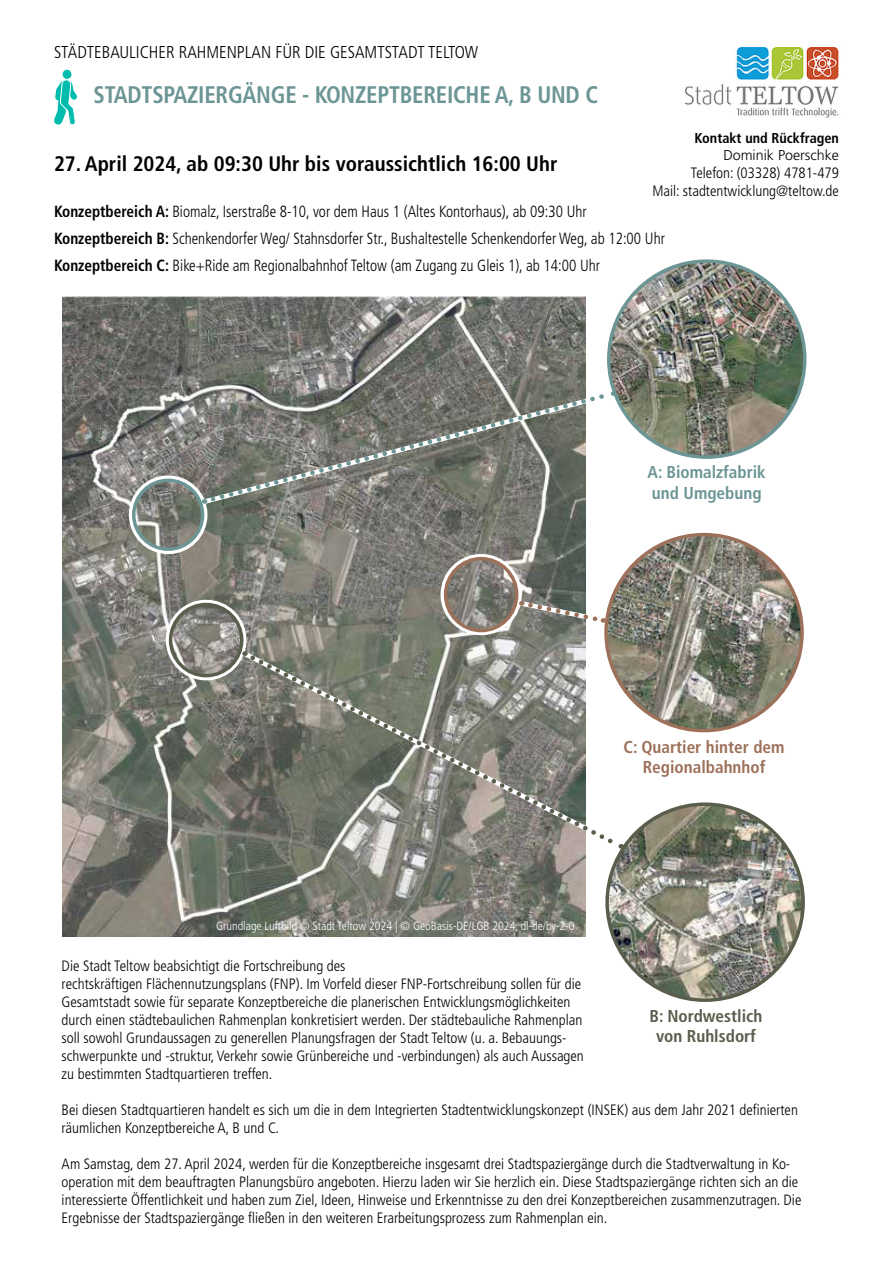
<style>
.page{position:relative;width:893px;height:1263px;background:#fff}
.page>*{position:absolute;margin:0;border:0;box-sizing:border-box;transform-origin:0 0}
.t1{font:700 condensed 24px "Frutiger LT Std";letter-spacing:-.01em;color:#6c9595;scale:.95 1}
.t2{font:700 condensed 21px "Frutiger LT Std";color:#000}
.t3{font:700 condensed 17.25px/20.7px "Frutiger LT Std";color:#9d7059;text-align:center}
.t4{font:700 condensed 17.25px/20.7px "Frutiger LT Std";color:#6c9595}
.t5{font:700 condensed 17.25px/20.7px "Frutiger LT Std";color:#595d4b;text-align:center}
.t6{font:300 condensed 17.1px "Frutiger LT Std";color:#000}
.t7{font:300 condensed 16.2px/27px "Frutiger LT Std";color:#000;scale:.94 1}
.t8{font:300 condensed 15px/18px "Frutiger LT Std";color:#000}
.t9{font:700 condensed 14.25px "Frutiger LT Std";color:#000}
.t10{font:300 14.25px "Frutiger LT Std";color:#000}
.t11{font:300 condensed 12px "Frutiger LT Std";color:#fff}
.s1{font-weight:700}
</style>
<div class="page">
<img style="left:62px;top:296px;width:523px;height:641px">
<div style="left:129px;top:475px;width:78px;height:79px;border:6px solid #fff;border-radius:50%"></div>
<div style="left:441px;top:554px;width:81px;height:81px;border:6px solid #fff;border-radius:50%"></div>
<div style="left:166px;top:600px;width:80px;height:80px;border:6px solid #fff;border-radius:50%"></div>
<img style="left:607px;top:804px;width:196px;height:196px;border-radius:98px">
<img style="left:606px;top:535px;width:196px;height:196px;border-radius:98px">
<img style="left:609px;top:261px;width:196px;height:196px;border-radius:98px">
<svg style="left:198px;top:389px;width:419px;height:118px"></svg>
<svg style="left:238px;top:647px;width:389px;height:205px"></svg>
<div style="left:132px;top:479px;width:72px;height:72px;border:3px solid #6c9595;border-radius:50%"></div>
<div style="left:444px;top:557px;width:74px;height:75px;border:3px solid #9d7059;border-radius:50%"></div>
<div style="left:169px;top:603px;width:74px;height:74px;border:3px solid #595d4b;border-radius:50%"></div>
<svg style="left:207px;top:389px;width:407px;height:116px;background:#81837c"></svg>
<svg style="left:246px;top:652px;width:377px;height:198px;background:#8e8f86"></svg>
<svg style="left:513px;top:597px;width:96px;height:29px"></svg>
<div style="left:62px;top:69px;width:10px;height:10px;background:#00bcad;border-radius:50%"></div>
<div style="left:62px;top:69px;width:10px;height:11px;border:1px solid #fff;border-radius:50%"></div>
<svg style="left:54px;top:75px;width:28px;height:239px"></svg>
<img style="left:685px;top:47px;width:154px;height:71px">
<p class="t6" style="left:54px;top:42px;width:426px">STÄDTEBAULICHER RAHMENPLAN FÜR DIE GESAMTSTADT TELTOW</p>
<h1 class="t1" style="left:94px;top:81px;width:533px">STADTSPAZIERGÄNGE - KONZEPTBEREICHE A, B UND C</h1>
<p class="t9" style="left:695px;top:129px;width:146px">Kontakt und Rückfragen</p>
<p class="t10" style="left:723px;top:147px;width:117px">Dominik Poerschke</p>
<p class="t8" style="left:652px;top:164px;width:188px;text-align:right">Telefon: (03328) 4781-479<br>Mail: stadtentwicklung@teltow.de</p>
<h2 class="t2" style="left:54px;top:151px;width:505px">27. April 2024, ab 09:30 Uhr bis voraussichtlich 16:00 Uhr</h2>
<p class="t7" style="left:54px;top:199px;width:651px"><span class="s1">Konzeptbereich A:</span> Biomalz, Iserstraße 8-10, vor dem Haus 1 (Altes Kontorhaus), ab 09:30 Uhr<br><span class="s1">Konzeptbereich B:</span> Schenkendorfer Weg/ Stahnsdorfer Str., Bushaltestelle Schenkendorfer Weg, ab 12:00 Uhr<br><span class="s1">Konzeptbereich C:</span> Bike+Ride am Regionalbahnhof Teltow (am Zugang zu Gleis 1), ab 14:00 Uhr</p>
<p class="t4" style="left:648px;top:462px;width:120px">A: Biomalzfabrik und Umgebung</p>
<p class="t3" style="left:624px;top:736px;width:162px">C: Quartier hinter dem<br>Regionalbahnhof</p>
<p class="t11" style="left:216px;top:919px;width:360px">Grundlage Luftbild © Stadt Teltow 2024 | © GeoBasis-DE/LGB 2024, dl-de/by-2-0</p>
<p class="t8" style="left:62px;top:957px;width:524px">Die Stadt Teltow beabsichtigt die Fortschreibung des<br>rechtskräftigen Flächennutzungsplans (FNP). Im Vorfeld dieser FNP-Fortschreibung sollen für die Gesamtstadt sowie für separate Konzeptbereiche die planerischen Entwicklungsmöglichkeiten durch einen städtebaulichen Rahmenplan konkretisiert werden. Der städtebauliche Rahmenplan soll sowohl Grundaussagen zu generellen Planungsfragen der Stadt Teltow (u. a. Bebauungs&shy;schwerpunkte und -struktur, Verkehr sowie Grünbereiche und -verbindungen) als auch Aussagen zu bestimmten Stadtquartieren treffen.</p>
<p class="t8" style="left:62px;top:1101px;width:738px">Bei diesen Stadtquartieren handelt es sich um die in dem Integrierten Stadtentwicklungskonzept (INSEK) aus dem Jahr 2021 definierten räumlichen Konzeptbereiche A, B und C.</p>
<p class="t8" style="left:62px;top:1155px;width:741px">Am Samstag, dem 27. April 2024, werden für die Konzeptbereiche insgesamt drei Stadtspaziergänge durch die Stadtverwaltung in Ko&shy;operation mit dem beauftragten Planungsbüro angeboten. Hierzu laden wir Sie herzlich ein. Diese Stadtspaziergänge richten sich an die interessierte Öffentlichkeit und haben zum Ziel, Ideen, Hinweise und Erkenntnisse zu den drei Konzeptbereichen zusammenzutragen. Die Ergebnisse der Stadtspaziergänge fließen in den weiteren Erarbeitungsprozess zum Rahmenplan ein.</p>
<p class="t5" style="left:649px;top:1005px;width:114px">B: Nordwestlich von Ruhlsdorf</p>
</div>
